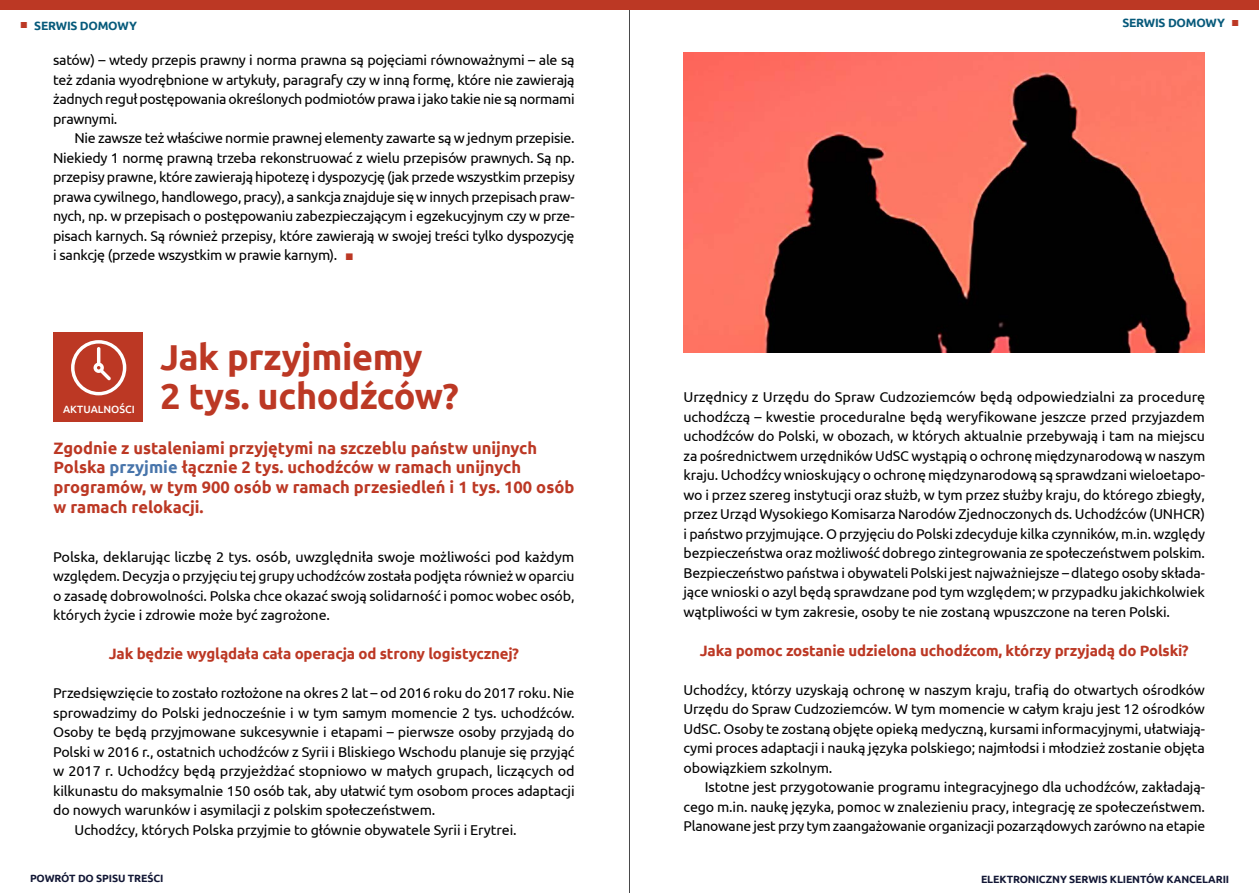
<style>
.page{position:relative;width:1259px;height:893px;background:#fff}
.page>*{position:absolute;margin:0;border:0;box-sizing:border-box;transform-origin:0 0}
.t1{font:700 36px/39px "Ubuntu";letter-spacing:-.01em;color:#bc3824}
.t2{font:700 16.5px/19.5px "Ubuntu";color:#bc3824}
.t3{font:700 15px "Ubuntu";letter-spacing:-.01em;color:#bc3824}
.t4{font:14.25px/19.5px "Ubuntu";letter-spacing:-.01em;color:#000;text-align:justify}
.t5{font:700 12px "Ubuntu";letter-spacing:-.02em;color:#075a7b}
.t6{font:700 10.5px "Ubuntu";letter-spacing:-.01em;color:#121735}
.t7{font:500 10.5px "Ubuntu";color:#fff}
.s1{font-family:"Proxima Nova";font-weight:300;font-size:10.5px;color:#bc3824}
.s2{font-family:"Arial Narrow";color:#bc3824}
.s3{color:#4875ab}
</style>
<div class="page">
<hr style="left:629px;top:0;width:1px;height:893px;background:#48484a">
<div style="left:0;top:0;width:1259px;height:10px;background:#bc3824"></div>
<div style="left:53px;top:332px;width:90px;height:90px;background:#bc3824"></div>
<svg style="left:71px;top:340px;width:55px;height:55px"></svg>
<img style="left:683px;top:52px;width:522px;height:301px">
<p class="t5" style="left:20px;top:18px;width:118px"><span class="s1">■</span> SERWIS DOMOWY</p>
<p class="t5" style="left:1122px;top:16px;width:118px">SERWIS DOMOWY <span class="s1">■</span></p>
<p class="t4" style="left:53px;top:50px;width:523px">satów) – wtedy przepis prawny i norma prawna są pojęciami równoważnymi – ale są też zdania wyodrębnione w artykuły, paragrafy czy w inną formę, które nie zawierają żadnych reguł postępowania określonych podmiotów prawa i jako takie nie są normami prawnymi.</p>
<p class="t4" style="left:53px;top:128px;width:523px;text-indent:21px">Nie zawsze też właściwe normie prawnej elementy zawarte są w jednym przepisie.<br>Niekiedy 1 normę prawną trzeba rekonstruować z wielu przepisów prawnych. Są np. przepisy prawne, które zawierają hipotezę i dyspozycję (jak przede wszystkim przepisy prawa cywilnego, handlowego, pracy), a sankcja znajduje się w innych przepisach praw&shy;nych, np. w przepisach o postępowaniu zabezpieczającym i egzekucyjnym czy w prze&shy;pisach karnych. Są również przepisy, które zawierają w swojej treści tylko dyspozycję i sankcję (przede wszystkim w prawie karnym). <span class="s2">■</span></p>
<h1 class="t1" style="left:160px;top:337px;width:300px">Jak przyjmiemy<br>2 tys. uchodźców?</h1>
<p class="t2" style="left:53px;top:438px;width:522px">Zgodnie z ustaleniami przyjętymi na szczeblu państw unijnych Polska <span class="s3">przyjmie</span> łącznie 2 tys. uchodźców w ramach unijnych programów, w tym 900 osób w ramach przesiedleń i 1 tys. 100 osób w ramach relokacji.</p>
<p class="t4" style="left:53px;top:546px;width:523px">Polska, deklarując liczbę 2 tys. osób, uwzględniła swoje możliwości pod każdym względem. Decyzja o przyjęciu tej grupy uchodźców została podjęta również w oparciu o zasadę dobrowolności. Polska chce okazać swoją solidarność i pomoc wobec osób, których życie i zdrowie może być zagrożone.</p>
<p class="t3" style="left:109px;top:645px;width:412px">Jak będzie wyglądała cała operacja od strony logistycznej?</p>
<p class="t4" style="left:53px;top:683px;width:523px">Przedsięwzięcie to zostało rozłożone na okres 2 lat – od 2016 roku do 2017 roku. Nie</p>
<p class="t4" style="left:53px;top:702px;width:523px">sprowadzimy do Polski jednocześnie i w tym samym momencie 2 tys. uchodźców.</p>
<p class="t4" style="left:53px;top:722px;width:523px">Osoby te będą przyjmowane sukcesywnie i etapami – pierwsze osoby przyjadą do</p>
<p class="t4" style="left:53px;top:741px;width:523px">Polski w 2016 r., ostatnich uchodźców z Syrii i Bliskiego Wschodu planuje się przyjąć</p>
<p class="t4" style="left:53px;top:761px;width:523px">w 2017 r. Uchodźcy będą przyjeżdżać stopniowo w małych grupach, liczących od</p>
<p class="t4" style="left:53px;top:780px;width:523px">kilkunastu do maksymalnie 150 osób tak, aby ułatwić tym osobom proces adaptacji</p>
<p class="t4" style="left:53px;top:800px;width:384px">do nowych warunków i asymilacji z polskim społeczeństwem.</p>
<p class="t4" style="left:74px;top:819px;width:444px">Uchodźcy, których Polska przyjmie to głównie obywatele Syrii i Erytrei.</p>
<p class="t7" style="left:63px;top:402px;width:73px">AKTUALNOŚCI</p>
<p class="t4" style="left:683px;top:387px;width:523px">Urzędnicy z Urzędu do Spraw Cudzoziemców będą odpowiedzialni za procedurę uchodźczą – kwestie proceduralne będą weryfikowane jeszcze przed przyjazdem uchodźców do Polski, w obozach, w których aktualnie przebywają i tam na miejscu za pośrednictwem urzędników UdSC wystąpią o ochronę międzynarodową w naszym kraju. Uchodźcy wnioskujący o ochronę międzynarodową są sprawdzani wieloetapo&shy;wo i przez szereg instytucji oraz służb, w tym przez służby kraju, do którego zbiegły, przez Urząd Wysokiego Komisarza Narodów Zjednoczonych ds. Uchodźców (UNHCR) i państwo przyjmujące. O przyjęciu do Polski zdecyduje kilka czynników, m.in. względy bezpieczeństwa oraz możliwość dobrego zintegrowania ze społeczeństwem polskim.<br>Bezpieczeństwo państwa i obywateli Polski jest najważniejsze – dlatego osoby składa&shy;jące wnioski o azyl będą sprawdzane pod tym względem; w przypadku jakichkolwiek wątpliwości w tym zakresie, osoby te nie zostaną wpuszczone na teren Polski.</p>
<p class="t3" style="left:700px;top:641px;width:490px">Jaka pomoc zostanie udzielona uchodźcom, którzy przyjadą do Polski?</p>
<p class="t4" style="left:683px;top:679px;width:523px">Uchodźcy, którzy uzyskają ochronę w naszym kraju, trafią do otwartych ośrodków Urzędu do Spraw Cudzoziemców. W tym momencie w całym kraju jest 12 ośrodków UdSC. Osoby te zostaną objęte opieką medyczną, kursami informacyjnymi, ułatwiają&shy;cymi proces adaptacji i nauką języka polskiego; najmłodsi i młodzież zostanie objęta obowiązkiem szkolnym.</p>
<p class="t4" style="left:683px;top:777px;width:523px;text-indent:21px">Istotne jest przygotowanie programu integracyjnego dla uchodźców, zakładają&shy;cego m.in. naukę języka, pomoc w znalezieniu pracy, integrację ze społeczeństwem.<br>Planowane jest przy tym zaangażowanie organizacji pozarządowych zarówno na etapie</p>
<p class="t6" style="left:30px;top:872px;width:135px">POWRÓT DO SPISU TREŚCI</p>
<p class="t6" style="left:981px;top:872px;width:250px">ELEKTRONICZNY SERWIS KLIENTÓW KANCELARII</p>
</div>
